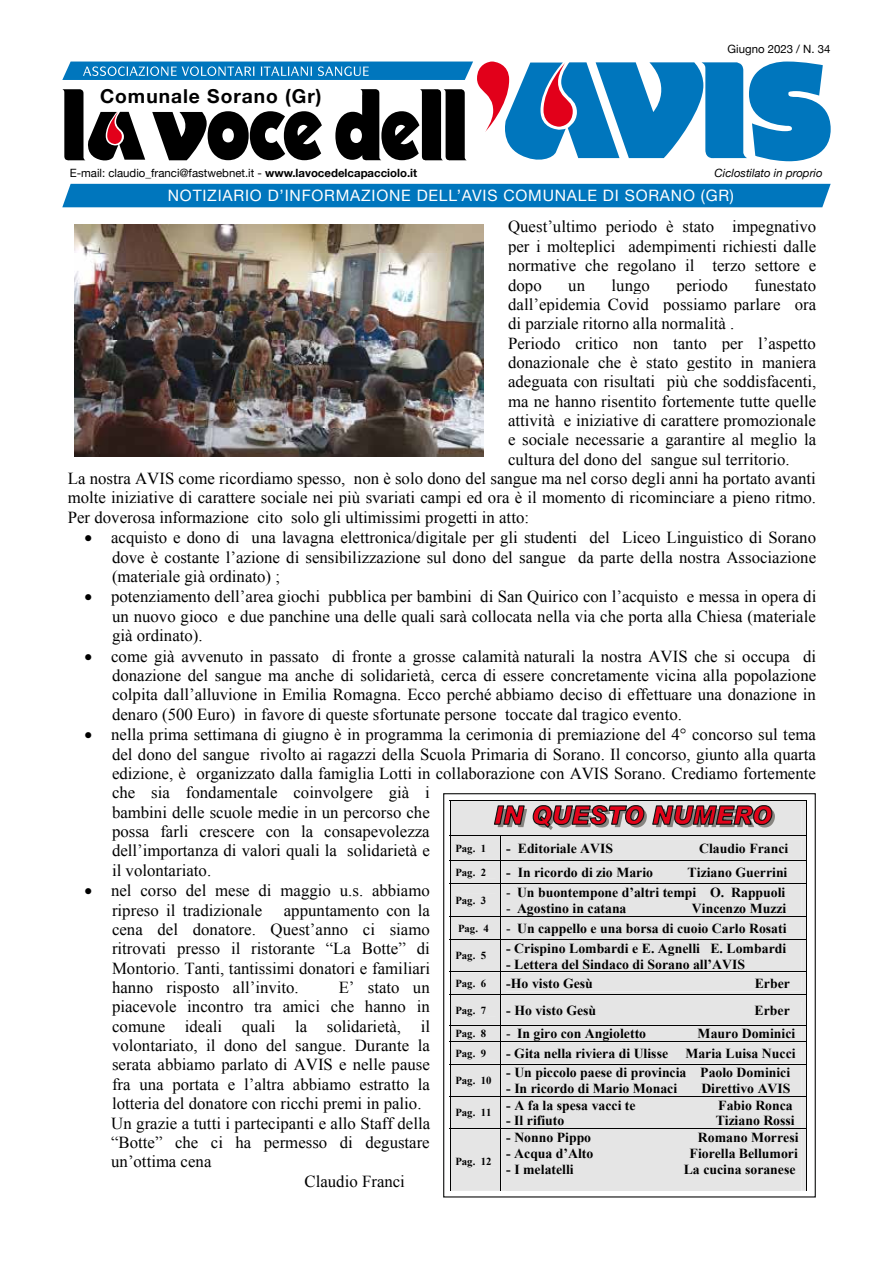
<style>
.page{position:relative;width:893px;height:1263px;background:#fff}
.page>*{position:absolute;margin:0;border:0;box-sizing:border-box;transform-origin:0 0}
.t1{font:700 19.2px "Helvetica Neue";letter-spacing:.05em;color:#000}
.t2{font:16.8px/19.4px "Times New Roman";color:#000;text-align:justify}
.t3{font:15.75px "Helvetica Neue";letter-spacing:.05em;color:#fff}
.t4{font:700 13.8px "Times New Roman";color:#000}
.t5{font:11.4px "Helvetica Neue";color:#000}
.t6{font:italic 11.4px "Helvetica Neue";color:#000}
.t7{font:700 10.8px "Times New Roman";letter-spacing:-.005em;color:#000}
.s1{font-weight:700}
.s2{font-weight:400}
</style>
<div class="page">
<div style="left:443px;top:793px;width:373px;height:404px;border:1px solid #111211"></div>
<svg style="left:450px;top:800px;width:357px;height:391px;background:#d7d3d3"></svg>
<div style="left:506px;top:1129px;width:295px;height:16px;background:#e5e5e5"></div>
<div style="left:506px;top:1145px;width:295px;height:16px;background:#e5e5e5"></div>
<div style="left:506px;top:1161px;width:295px;height:16px;background:#e5e5e5"></div>
<div style="left:506px;top:1177px;width:295px;height:14px;background:#e5e5e5"></div>
<hr style="left:450px;top:1128px;width:357px;height:1px;background:#000">
<hr style="left:450px;top:1129px;width:1px;height:62px;background:#000">
<hr style="left:501px;top:1129px;width:1px;height:62px;background:#000">
<hr style="left:806px;top:1129px;width:1px;height:62px;background:#000">
<img style="left:75px;top:224px;width:408px;height:233px">
<svg style="left:62px;top:62px;width:769px;height:99px"></svg>
<div style="left:62px;top:184px;width:769px;height:23px;background:#0076bd"></div>
<p class="t1" style="left:100px;top:81px;width:223px">Comunale Sorano (Gr)</p>
<p class="t5" style="left:728px;top:41px;width:104px">Giugno 2023 / N. 34</p>
<p class="t5" style="left:70px;top:165px;width:349px">E-mail: claudio_franci@fastwebnet.it - <span class="s1">www.lavocedelcapacciolo.it</span></p>
<p class="t6" style="left:715px;top:164px;width:109px">Ciclostilato in proprio</p>
<p class="t3" style="left:168px;top:184px;width:568px">NOTIZIARIO D’INFORMAZIONE DELL’AVIS COMUNALE DI SORANO (GR)</p>
<p class="t2" style="left:508px;top:217px;width:310px">Quest’ultimo periodo è stato impegnativo per i molteplici adempimenti richiesti dalle normative che regolano il terzo settore e dopo</p>
<p class="t2" style="left:568px;top:275px;width:18px">un</p>
<p class="t2" style="left:612px;top:275px;width:40px">lungo</p>
<p class="t2" style="left:676px;top:275px;width:53px">periodo</p>
<p class="t2" style="left:754px;top:275px;width:63px">funestato</p>
<p class="t2" style="left:508px;top:294px;width:310px">dall’epidemia Covid possiamo parlare ora</p>
<p class="t2" style="left:508px;top:314px;width:228px">di parziale ritorno alla normalità .</p>
<p class="t2" style="left:508px;top:333px;width:309px">Periodo critico non tanto per l’aspetto</p>
<p class="t2" style="left:508px;top:352px;width:310px">donazionale che è stato gestito in maniera</p>
<p class="t2" style="left:508px;top:372px;width:310px">adeguata con risultati più che soddisfacenti,</p>
<p class="t2" style="left:508px;top:391px;width:310px">ma ne hanno risentito fortemente tutte quelle</p>
<p class="t2" style="left:508px;top:410px;width:309px">attività e iniziative di carattere promozionale</p>
<p class="t2" style="left:508px;top:430px;width:310px">e sociale necessarie a garantire al meglio la</p>
<p class="t2" style="left:508px;top:449px;width:283px">cultura del dono del sangue sul territorio.</p>
<p class="t2" style="left:68px;top:468px;width:750px">La nostra AVIS come ricordiamo spesso, non è solo dono del sangue ma nel corso degli anni ha portato avanti</p>
<p class="t2" style="left:68px;top:488px;width:750px">molte iniziative di carattere sociale nei più svariati campi ed ora è il momento di ricominciare a pieno ritmo.</p>
<p class="t2" style="left:68px;top:507px;width:463px">Per doverosa informazione cito solo gli ultimissimi progetti in atto:</p>
<p class="t2" style="left:112px;top:528px;width:706px;text-indent:-28px">• acquisto e dono di una lavagna elettronica/digitale per gli studenti del Liceo Linguistico di Sorano dove è costante l’azione di sensibilizzazione sul dono del sangue da parte della nostra Associazione (materiale già ordinato) ;</p>
<p class="t2" style="left:112px;top:587px;width:706px;text-indent:-28px">• potenziamento dell’area giochi pubblica per bambini di San Quirico con l’acquisto e messa in opera di un nuovo gioco e due panchine una delle quali sarà collocata nella via che porta alla Chiesa (materiale già ordinato).</p>
<p class="t2" style="left:112px;top:646px;width:706px;text-indent:-28px">• come già avvenuto in passato di fronte a grosse calamità naturali la nostra AVIS che si occupa di donazione del sangue ma anche di solidarietà, cerca di essere concretamente vicina alla popolazione colpita dall’alluvione in Emilia Romagna. Ecco perché abbiamo deciso di effettuare una donazione in denaro (500 Euro) in favore di queste sfortunate persone toccate dal tragico evento.</p>
<p class="t2" style="left:112px;top:725px;width:705px;text-align:left;text-indent:-27px">• nella prima settimana di giugno è in programma la cerimonia di premiazione del 4° concorso sul tema del dono del sangue rivolto ai ragazzi della Scuola Primaria di Sorano. Il concorso, giunto alla quarta edizione, è organizzato dalla famiglia Lotti in collaborazione con AVIS Sorano. Crediamo fortemente che sia fondamentale coinvolgere già i<br>bambini delle scuole medie in un percorso che<br>possa farli crescere con la consapevolezza<br>dell’importanza di valori quali la solidarietà e<br>il volontariato.</p>
<p class="t2" style="left:112px;top:881px;width:319px;text-indent:-28px">• nel corso del mese di maggio u.s. abbiamo ripreso il tradizionale</p>
<p class="t7" style="left:455px;top:840px;width:32px">Pag. 1</p>
<p class="t4" style="left:506px;top:838px;width:108px">- Editoriale AVIS</p>
<p class="t4" style="left:699px;top:838px;width:91px">Claudio Franci</p>
<p class="t7" style="left:455px;top:865px;width:32px">Pag. 2</p>
<p class="t4" style="left:506px;top:863px;width:148px">- In ricordo di zio Mario</p>
<p class="t4" style="left:688px;top:863px;width:101px">Tiziano Guerrini</p>
<p class="t7" style="left:455px;top:893px;width:32px">Pag. 3</p>
<p class="t4" style="left:506px;top:883px;width:281px"><span class="s2">-</span> Un buontempone d’altri tempi O. Rappuoli</p>
<p class="t4" style="left:506px;top:899px;width:122px"><span class="s2">-</span> Agostino in catana</p>
<p class="t4" style="left:692px;top:899px;width:96px">Vincenzo Muzzi</p>
<p class="t2" style="left:112px;top:900px;width:320px;text-indent:172px">appuntamento con la cena del donatore. Quest’anno ci siamo ritrovati presso il ristorante “La Botte” di Montorio. Tanti, tantissimi donatori e familiari hanno risposto all’invito.</p>
<p class="t7" style="left:458px;top:920px;width:32px">Pag. 4</p>
<p class="t4" style="left:506px;top:918px;width:282px"><span class="s2">-</span> Un cappello e una borsa di cuoio Carlo Rosati</p>
<p class="t7" style="left:455px;top:948px;width:32px">Pag. 5</p>
<p class="t4" style="left:506px;top:938px;width:281px">- Crispino Lombardi e E. Agnelli E. Lombardi</p>
<p class="t4" style="left:506px;top:954px;width:240px">- Lettera del Sindaco di Sorano all’AVIS</p>
<p class="t7" style="left:455px;top:976px;width:32px">Pag. 6</p>
<p class="t4" style="left:506px;top:974px;width:88px">-Ho visto Gesù</p>
<p class="t4" style="left:755px;top:974px;width:37px">Erber</p>
<p class="t7" style="left:455px;top:1003px;width:32px">Pag. 7</p>
<p class="t4" style="left:506px;top:1001px;width:92px">- Ho visto Gesù</p>
<p class="t4" style="left:755px;top:1001px;width:37px">Erber</p>
<p class="t7" style="left:455px;top:1026px;width:32px">Pag. 8</p>
<p class="t4" style="left:506px;top:1024px;width:141px"><span class="s2">-</span> In giro con Angioletto</p>
<p class="t4" style="left:698px;top:1024px;width:99px">Mauro Dominici</p>
<p class="t7" style="left:455px;top:1045px;width:32px">Pag. 9</p>
<p class="t4" style="left:506px;top:1043px;width:291px">- Gita nella riviera di Ulisse Maria Luisa Nucci</p>
<p class="t7" style="left:455px;top:1073px;width:38px">Pag. 10</p>
<p class="t2" style="left:339px;top:977px;width:93px">E’ stato un</p>
<p class="t2" style="left:112px;top:997px;width:319px">piacevole incontro tra amici che hanno in</p>
<p class="t2" style="left:112px;top:1016px;width:320px">comune ideali quali la solidarietà, il</p>
<p class="t2" style="left:112px;top:1035px;width:319px">volontariato, il dono del sangue. Durante la</p>
<p class="t2" style="left:112px;top:1055px;width:319px">serata abbiamo parlato di AVIS e nelle pause</p>
<p class="t2" style="left:112px;top:1074px;width:319px">fra una portata e l’altra abbiamo estratto la</p>
<p class="t2" style="left:112px;top:1093px;width:311px">lotteria del donatore con ricchi premi in palio.</p>
<p class="t2" style="left:111px;top:1113px;width:321px">Un grazie a tutti i partecipanti e allo Staff della</p>
<p class="t2" style="left:111px;top:1132px;width:320px">“Botte” che ci ha permesso di degustare</p>
<p class="t2" style="left:111px;top:1152px;width:102px">un’ottima cena</p>
<p class="t2" style="left:304px;top:1171px;width:102px">Claudio Franci</p>
<p class="t4" style="left:506px;top:1063px;width:285px">- Un piccolo paese di provincia Paolo Dominici</p>
<p class="t4" style="left:506px;top:1079px;width:173px">- In ricordo di Mario Monaci</p>
<p class="t4" style="left:701px;top:1079px;width:91px">Direttivo AVIS</p>
<p class="t4" style="left:506px;top:1095px;width:131px">- A fa la spesa vacci te</p>
<p class="t4" style="left:718px;top:1095px;width:76px">Fabio Ronca</p>
<p class="t4" style="left:506px;top:1111px;width:60px">- Il rifiuto</p>
<p class="t4" style="left:716px;top:1111px;width:81px">Tiziano Rossi</p>
<p class="t7" style="left:455px;top:1105px;width:38px">Pag. 11</p>
<p class="t4" style="left:506px;top:1128px;width:86px">- Nonno Pippo</p>
<p class="t4" style="left:698px;top:1128px;width:102px">Romano Morresi</p>
<p class="t4" style="left:506px;top:1144px;width:89px">- Acqua d’Alto</p>
<p class="t4" style="left:690px;top:1144px;width:110px">Fiorella Bellumori</p>
<p class="t4" style="left:506px;top:1159px;width:69px">- I melatelli</p>
<p class="t4" style="left:684px;top:1159px;width:113px">La cucina soranese</p>
<p class="t7" style="left:455px;top:1154px;width:38px">Pag. 12</p>
</div>
